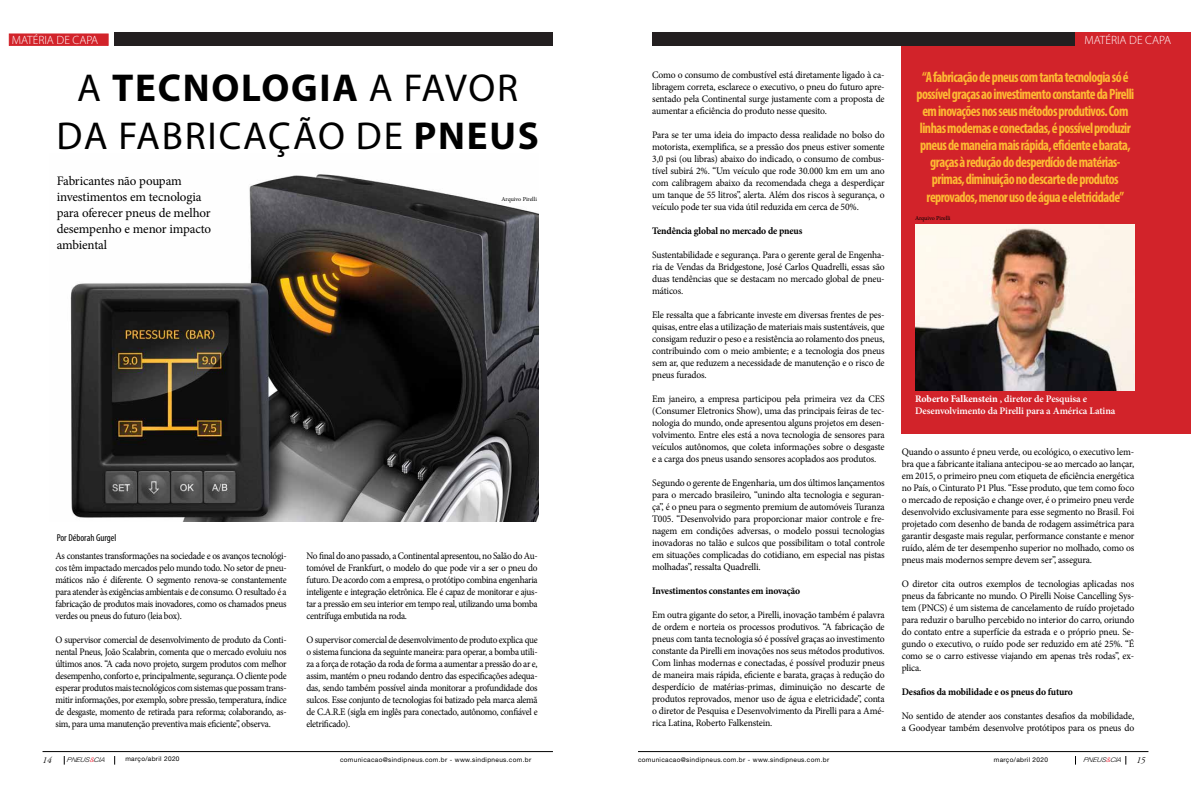
<style>
.page{position:relative;width:1191px;height:794px;background:#fff}
.page>*{position:absolute;margin:0;border:0;box-sizing:border-box;transform-origin:0 0}
.t1{font:39px/48px "Myriad Pro";letter-spacing:.045em;color:#000;text-align:center}
.t2{font:700 condensed 15px/17.1px "Myriad Pro";letter-spacing:-.04em;color:#fdb933;text-align:center;scale:.92 1}
.t3{font:13px/16px "Minion Pro";letter-spacing:-.01em;color:#000}
.t4{font:300 12px "Myriad Pro";color:#fff}
.t5{font:10px/12px "Minion Pro";letter-spacing:-.02em;color:#000;text-align:justify;scale:.96 1}
.t6{font:10px/12px "Minion Pro";letter-spacing:-.02em;color:#000;text-align:justify;scale:.93 1}
.t7{font:700 10px "Minion Pro";letter-spacing:-.015em;color:#000;scale:.96 1}
.t8{font:600 10px/12px "Minion Pro";letter-spacing:-.01em;color:#fff}
.t9{font:condensed 10px "Myriad Pro";color:#000}
.t10{font:italic 9px "Adobe Garamond Pro";color:#000}
.t11{font:6.5px "Helvetica Neue CE";letter-spacing:.05em;color:#000}
.t12{font:italic 300 6.5px "Helvetica Neue LT Pro";color:#000;scale:1.08 1}
.t13{font:6px "Minion Pro";letter-spacing:-.005em;color:#000}
.s1{font-weight:700}
.s2{color:#ed1c2e}
</style>
<div class="page">
<hr style="left:43px;top:751px;width:510px;height:1px;background:#000">
<hr style="left:638px;top:751px;width:510px;height:1px;background:#000">
<div style="left:901px;top:32px;width:290px;height:402px;background:#d2232a"></div>
<img style="left:70px;top:174px;width:469px;height:348px">
<div style="left:652px;top:32px;width:422px;height:13px;background:#231f20"></div>
<div style="left:114px;top:32px;width:439px;height:13px;background:#231f20"></div>
<div style="left:9px;top:33px;width:100px;height:13px;background:#d2232a;border:1px solid #d2232a"></div>
<img style="left:915px;top:225px;width:219px;height:165px">
<p class="t4" style="left:12px;top:33px;width:88px">MATÉRIA DE CAPA</p>
<p class="t4" style="left:1084px;top:33px;width:88px">MATÉRIA DE CAPA</p>
<h1 class="t1" style="left:57px;top:63px;width:484px">A <span class="s1">TECNOLOGIA</span> A FAVOR<br>DA FABRICAÇÃO DE <span class="s1">PNEUS</span></h1>
<h3 class="t3" style="left:57px;top:173px;width:156px">Fabricantes não poupam investimentos em tecnologia para oferecer pneus de melhor desempenho e menor impacto ambiental</h3>
<p class="t13" style="left:501px;top:195px;width:37px">Arquivo Pirelli</p>
<p class="t9" style="left:57px;top:532px;width:61px">Por Déborah Gurgel</p>
<p class="t6" style="left:56px;top:550px;width:250px">As constantes transformações na sociedade e os avanços tecnológi&shy;cos têm impactado mercados pelo mundo todo. No setor de pneu&shy;máticos não é diferente. O segmento renova-se constantemente para atender às exigências ambientais e de consumo. O resultado é a fabricação de produtos mais inovadores, como os chamados pneus verdes ou pneus do futuro (leia box).</p>
<p class="t6" style="left:56px;top:634px;width:250px">O supervisor comercial de desenvolvimento de produto da Conti&shy;nental Pneus, João Scalabrin, comenta que o mercado evoluiu nos últimos anos. “A cada novo projeto, surgem produtos com melhor desempenho, conforto e, principalmente, segurança. O cliente pode esperar produtos mais tecnológicos com sistemas que possam trans&shy;mitir informações, por exemplo, sobre pressão, temperatura, índice de desgaste, momento de retirada para reforma; colaborando, as&shy;sim, para uma manutenção preventiva mais eficiente”, observa.</p>
<p class="t6" style="left:306px;top:550px;width:250px">No final do ano passado, a Continental apresentou, no Salão do Au&shy;tomóvel de Frankfurt, o modelo do que pode vir a ser o pneu do futuro. De acordo com a empresa, o protótipo combina engenharia inteligente e integração eletrônica. Ele é capaz de monitorar e ajus&shy;tar a pressão em seu interior em tempo real, utilizando uma bomba centrífuga embutida na roda.</p>
<p class="t6" style="left:306px;top:634px;width:250px">O supervisor comercial de desenvolvimento de produto explica que o sistema funciona da seguinte maneira: para operar, a bomba utili&shy;za a força de rotação da roda de forma a aumentar a pressão do ar e, assim, mantém o pneu rodando dentro das especificações adequa&shy;das, sendo também possível ainda monitorar a profundidade dos sulcos. Esse conjunto de tecnologias foi batizado pela marca alemã de C.A.R.E (sigla em inglês para conectado, autônomo, confiável e eletrificado).</p>
<p class="t5" style="left:652px;top:69px;width:244px">Como o consumo de combustível está diretamente ligado à ca&shy;libragem correta, esclarece o executivo, o pneu do futuro apre&shy;sentado pela Continental surge justamente com a proposta de aumentar a eficiência do produto nesse quesito.</p>
<p class="t5" style="left:652px;top:129px;width:244px">Para se ter uma ideia do impacto dessa realidade no bolso do motorista, exemplifica, se a pressão dos pneus estiver somente 3,0 psi (ou libras) abaixo do indicado, o consumo de combus&shy;tível subirá 2%. “Um veículo que rode 30.000 km em um ano com calibragem abaixo da recomendada chega a desperdiçar um tanque de 55 litros”, alerta. Além dos riscos à segurança, o veículo pode ter sua vida útil reduzida em cerca de 50%.</p>
<p class="t7" style="left:652px;top:224px;width:158px">Tendência global no mercado de pneus</p>
<p class="t5" style="left:652px;top:249px;width:244px">Sustentabilidade e segurança. Para o gerente geral de Engenha&shy;ria de Vendas da Bridgestone, José Carlos Quadrelli, essas são duas tendências que se destacam no mercado global de pneu&shy;máticos.</p>
<p class="t5" style="left:652px;top:309px;width:244px">Ele ressalta que a fabricante investe em diversas frentes de pes&shy;quisas, entre elas a utilização de materiais mais sustentáveis, que consigam reduzir o peso e a resistência ao rolamento dos pneus, contribuindo com o meio ambiente; e a tecnologia dos pneus sem ar, que reduzem a necessidade de manutenção e o risco de pneus furados.</p>
<p class="t5" style="left:652px;top:393px;width:244px">Em janeiro, a empresa participou pela primeira vez da CES (Consumer Eletronics Show), uma das principais feiras de tec&shy;nologia do mundo, onde apresentou alguns projetos em desen&shy;volvimento. Entre eles está a nova tecnologia de sensores para veículos autônomos, que coleta informações sobre o desgaste e a carga dos pneus usando sensores acoplados aos produtos.</p>
<p class="t5" style="left:652px;top:477px;width:244px">Segundo o gerente de Engenharia, um dos últimos lançamentos para o mercado brasileiro, “unindo alta tecnologia e seguran&shy;ça”, é o pneu para o segmento premium de automóveis Turanza T005. “Desenvolvido para proporcionar maior controle e fre&shy;nagem em condições adversas, o modelo possui tecnologias inovadoras no talão e sulcos que possibilitam o total controle em situações complicadas do cotidiano, em especial nas pistas molhadas”, ressalta Quadrelli.</p>
<p class="t7" style="left:652px;top:584px;width:156px">Investimentos constantes em inovação</p>
<p class="t5" style="left:652px;top:609px;width:244px">Em outra gigante do setor, a Pirelli, inovação também é palavra de ordem e norteia os processos produtivos. “A fabricação de pneus com tanta tecnologia só é possível graças ao investimento constante da Pirelli em inovações nos seus métodos produtivos.<br>Com linhas modernas e conectadas, é possível produzir pneus de maneira mais rápida, eficiente e barata, graças à redução do desperdício de matérias-primas, diminuição no descarte de produtos reprovados, menor uso de água e eletricidade”, conta o diretor de Pesquisa e Desenvolvimento da Pirelli para a Amé&shy;rica Latina, Roberto Falkenstein.</p>
<p class="t2" style="left:916px;top:68px;width:238px">“A fabricação de pneus com tanta tecnologia só é possível graças ao investimento constante da Pirelli em inovações nos seus métodos produtivos. Com linhas modernas e conectadas, é possível produzir pneus de maneira mais rápida, eficiente e barata, graças à redução do desperdício de matérias&shy;primas, diminuição no descarte de produtos reprovados, menor uso de água e eletricidade”</p>
<p class="t13" style="left:915px;top:214px;width:37px">Arquivo Pirelli</p>
<p class="t8" style="left:915px;top:393px;width:202px"><span class="s1">Roberto Falkenstein</span> , diretor de Pesquisa e<br>Desenvolvimento da Pirelli para a América Latina</p>
<p class="t5" style="left:901px;top:446px;width:244px">Quando o assunto é pneu verde, ou ecológico, o executivo lem&shy;bra que a fabricante italiana antecipou-se ao mercado ao lançar, em 2015, o primeiro pneu com etiqueta de eficiência energética no País, o Cinturato P1 Plus. “Esse produto, que tem como foco o mercado de reposição e change over, é o primeiro pneu verde desenvolvido exclusivamente para esse segmento no Brasil. Foi projetado com desenho de banda de rodagem assimétrica para garantir desgaste mais regular, performance constante e menor ruído, além de ter desempenho superior no molhado, como os pneus mais modernos sempre devem ser”, assegura.</p>
<p class="t5" style="left:901px;top:578px;width:244px">O diretor cita outros exemplos de tecnologias aplicadas nos pneus da fabricante no mundo. O Pirelli Noise Cancelling Sys&shy;tem (PNCS) é um sistema de cancelamento de ruído projetado para reduzir o barulho percebido no interior do carro, oriundo do contato entre a superfície da estrada e o próprio pneu. Se&shy;gundo o executivo, o ruído pode ser reduzido em até 25%. “É como se o carro estivesse viajando em apenas três rodas”, ex&shy;plica.</p>
<p class="t7" style="left:901px;top:685px;width:180px">Desafios da mobilidade e os pneus do futuro</p>
<p class="t5" style="left:901px;top:710px;width:244px">No sentido de atender aos constantes desafios da mobilidade, a Goodyear também desenvolve protótipos para os pneus do</p>
<p class="t10" style="left:43px;top:754px;width:10px">14</p>
<p class="t12" style="left:67px;top:756px;width:37px">PNEUS<span class="s2">&amp;</span>CIA</p>
<p class="t11" style="left:125px;top:755px;width:56px">março/abril 2020</p>
<p class="t11" style="left:340px;top:755px;width:193px">comunicacao@sindipneus.com.br - www.sindipneus.com.br</p>
<p class="t11" style="left:638px;top:755px;width:193px">comunicacao@sindipneus.com.br - www.sindipneus.com.br</p>
<p class="t11" style="left:993px;top:755px;width:56px">março/abril 2020</p>
<p class="t12" style="left:1083px;top:756px;width:37px">PNEUS<span class="s2">&amp;</span>CIA</p>
<p class="t10" style="left:1136px;top:754px;width:10px">15</p>
</div>
